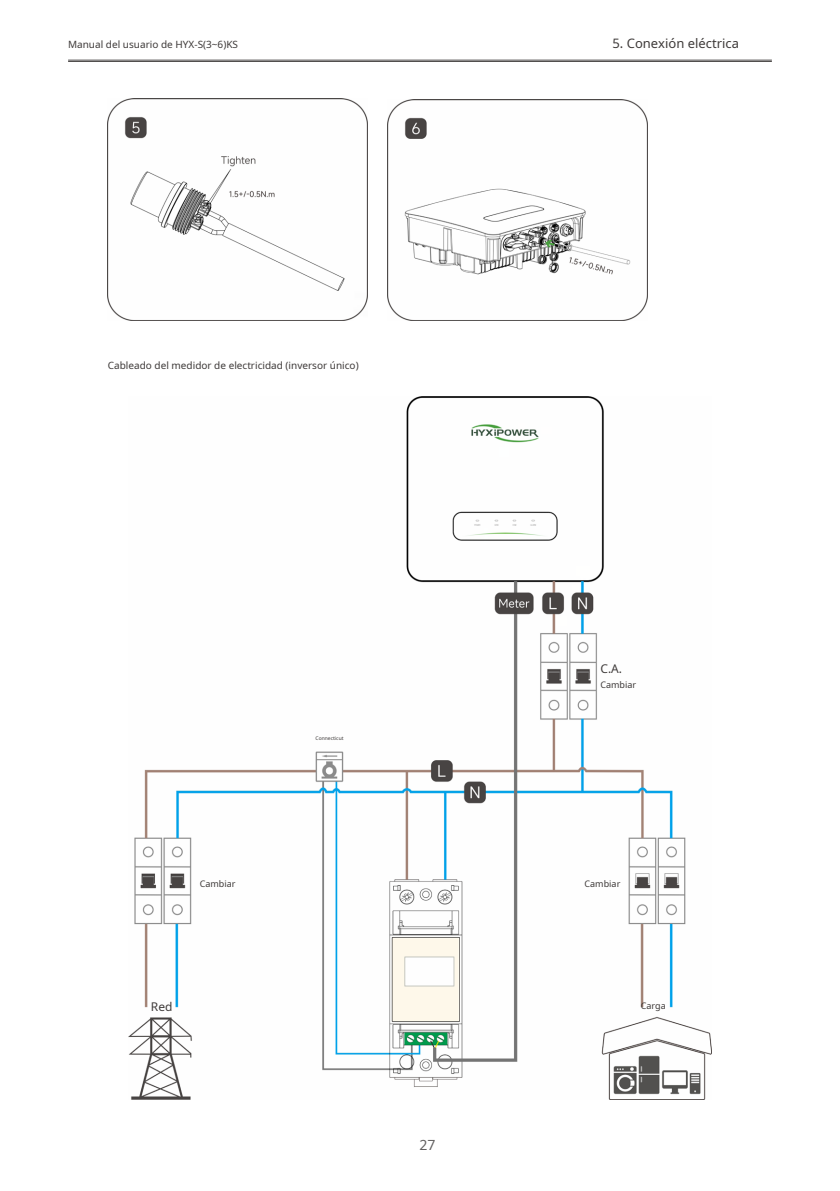
<style>
.page{position:relative;width:840px;height:1191px;background:#fff}
.page>*{position:absolute;margin:0;border:0;box-sizing:border-box;transform-origin:0 0}
.t1{font:14px "Noto Sans";color:#626060}
.t2{font:13px "Noto Sans";color:#3e3a39}
.t3{font:12px "Noto Sans";color:#3e3a39}
.t4{font:10px "Noto Sans";color:#3e3a39}
.t5{font:9px "Noto Sans";color:#3e3a39}
.t6{font:5px "Noto Sans";color:#3e3a39}
</style>
<div class="page">
<hr style="left:68px;top:60px;width:703px;height:1px;background:#4c4948">
<hr style="left:68px;top:61px;width:703px;height:1px;background:#4c4948">
<img style="left:108px;top:99px;width:259px;height:221px">
<img style="left:387px;top:99px;width:260px;height:221px">
<img style="left:129px;top:397px;width:581px;height:702px">
<p class="t4" style="left:68px;top:37px;width:171px">Manual del usuario de HYX-S(3~6)KS</p>
<h2 class="t2" style="left:612px;top:34px;width:128px">5. Conexión eléctrica</h2>
<p class="t4" style="left:108px;top:359px;width:252px">Cableado del medidor de electricidad (inversor único)</p>
<p class="t6" style="left:315px;top:734px;width:29px">Connecticut</p>
<p class="t3" style="left:600px;top:659px;width:23px">C.A.</p>
<p class="t5" style="left:600px;top:678px;width:37px">Cambiar</p>
<p class="t5" style="left:200px;top:877px;width:37px">Cambiar</p>
<p class="t5" style="left:584px;top:878px;width:37px">Cambiar</p>
<p class="t3" style="left:151px;top:998px;width:23px">Red</p>
<p class="t5" style="left:640px;top:999px;width:27px">Carga</p>
<h1 class="t1" style="left:419px;top:1135px;width:18px">27</h1>
</div>
